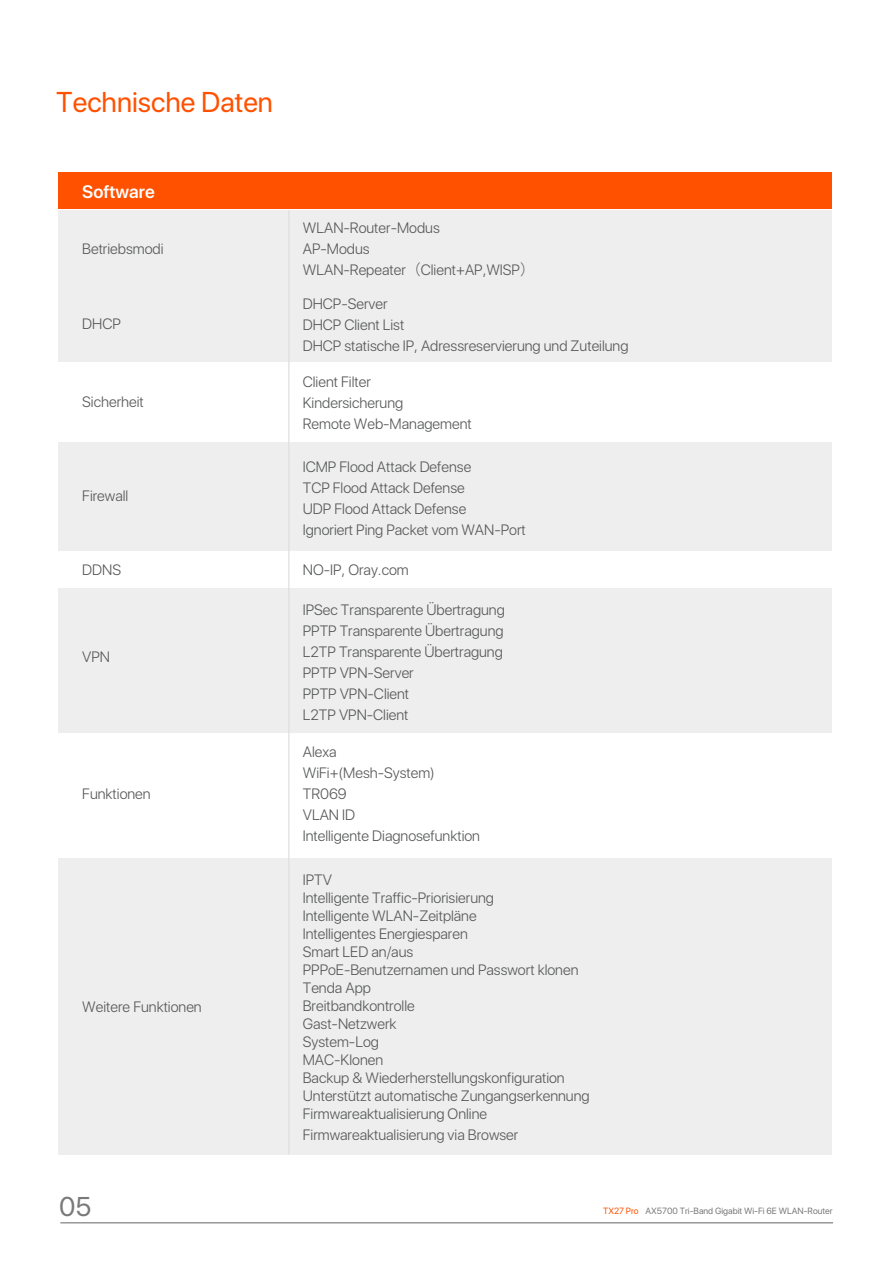
<style>
.page{position:relative;width:893px;height:1263px;background:#fff}
.page>*{position:absolute;margin:0;border:0;box-sizing:border-box;transform-origin:0 0}
.t1{font:28.5px "SF Pro Display";color:#ff5100}
.t2{font:27px "SF Pro Display";color:#7a7979}
.t3{font:600 18px "SF Pro Display";color:#fff}
.t4{font:300 15px/21px "SF Pro Display";color:#585959}
.t5{font:9px "SF Pro Display";color:#7a7979}
.s1{font-family:"Source Han Sans CN"}
.s2{color:#ff5100}
</style>
<div class="page">
<div style="left:58px;top:210px;width:774px;height:79px;background:#eeeeef"></div>
<hr style="left:60px;top:1222px;width:773px;height:1px;background:#636363">
<div style="left:58px;top:173px;width:774px;height:36px;background:#ff5100"></div>
<div style="left:58px;top:284px;width:774px;height:79px;background:#eeeeef"></div>
<div style="left:58px;top:442px;width:774px;height:109px;background:#eeeeef"></div>
<div style="left:58px;top:362px;width:774px;height:80px;background:#fff"></div>
<div style="left:58px;top:588px;width:774px;height:145px;background:#eeeeef"></div>
<div style="left:58px;top:858px;width:774px;height:296px;background:#eeeeef"></div>
<hr style="left:288px;top:210px;width:1px;height:944px;background:#dbdcdc">
<h1 class="t1" style="left:56px;top:80px;width:218px">Technische Daten</h1>
<p class="t3" style="left:82px;top:178px;width:74px">Software</p>
<p class="t4" style="left:82px;top:238px;width:83px">Betriebsmodi</p>
<p class="t4" style="left:82px;top:313px;width:40px">DHCP</p>
<p class="t4" style="left:82px;top:391px;width:63px">Sicherheit</p>
<p class="t4" style="left:82px;top:486px;width:48px">Firewall</p>
<p class="t4" style="left:303px;top:217px;width:234px">WLAN-Router-Modus<br>AP-Modus<br>WLAN-Repeater<span class="s1">（</span>Client+AP,WISP<span class="s1">）</span></p>
<p class="t4" style="left:303px;top:293px;width:327px">DHCP-Server<br>DHCP Client List<br>DHCP statische IP, Adressreservierung und Zuteilung</p>
<p class="t4" style="left:303px;top:372px;width:170px">Client Filter<br>Kindersicherung<br>Remote Web-Management</p>
<p class="t4" style="left:303px;top:456px;width:225px">ICMP Flood Attack Defense<br>TCP Flood Attack Defense<br>UDP Flood Attack Defense<br>Ignoriert Ping Packet vom WAN-Port</p>
<p class="t4" style="left:82px;top:560px;width:40px">DDNS</p>
<p class="t4" style="left:303px;top:560px;width:108px">NO-IP, Oray.com</p>
<p class="t4" style="left:303px;top:600px;width:204px">IPSec Transparente Übertragung<br>PPTP Transparente Übertragung<br>L2TP Transparente Übertragung<br>PPTP VPN-Server<br>PPTP VPN-Client<br>L2TP VPN-Client</p>
<p class="t4" style="left:82px;top:646px;width:29px">VPN</p>
<p class="t4" style="left:82px;top:783px;width:70px">Funktionen</p>
<p class="t4" style="left:82px;top:997px;width:121px">Weitere Funktionen</p>
<h2 class="t2" style="left:59px;top:1185px;width:34px">05</h2>
<p class="t4" style="left:303px;top:741px;width:179px">Alexa<br>WiFi+(Mesh-System)<br>TR069<br>VLAN ID<br>Intelligente Diagnosefunktion</p>
<p class="t4" style="left:303px;top:871px;width:288px;line-height:18px">IPTV<br>Intelligente Traffic-Priorisierung<br>Intelligente WLAN-Zeitpläne<br>Intelligentes Energiesparen<br>Smart LED an/aus<br>PPPoE-Benutzernamen und Passwort klonen<br>Tenda App<br>Breitbandkontrolle<br>Gast-Netzwerk<br>System-Log<br>MAC-Klonen<br>Backup &amp; Wiederherstellungskonfiguration<br>Unterstützt automatische Zungangserkennung<br>Firmwareaktualisierung Online</p>
<p class="t4" style="left:303px;top:1124px;width:217px">Firmwareaktualisierung via Browser</p>
<p class="t5" style="left:603px;top:1204px;width:231px"><span class="s2">TX27 Pro</span> AX5700 Tri-Band Gigabit Wi-Fi 6E WLAN-Router</p>
</div>
